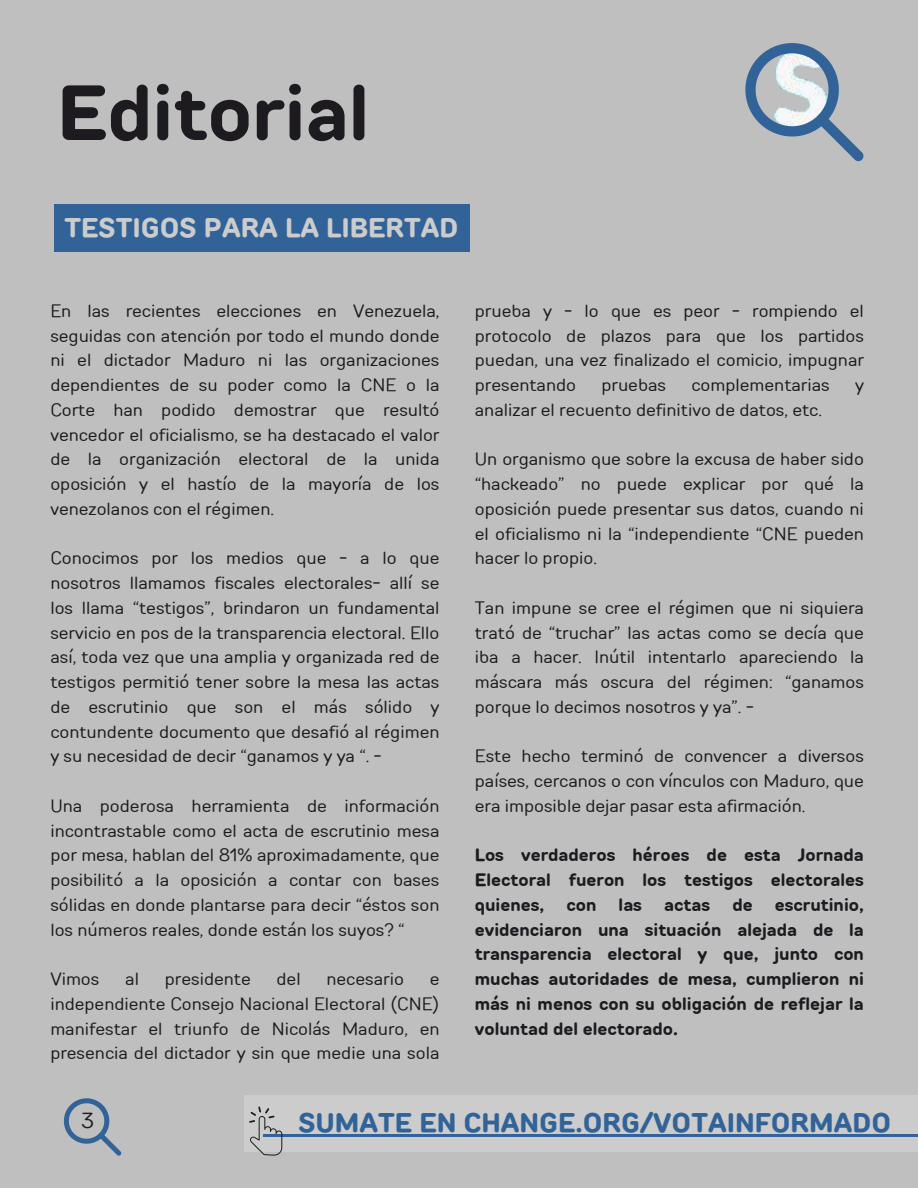
<style>
.page{position:relative;width:918px;height:1188px;background:#bfbfbf}
.page>*{position:absolute;margin:0;border:0;box-sizing:border-box;transform-origin:0 0}
.t1{font:700 78px "TT Rounds Neue";color:#1d1b1f}
.t2{font:700 27px "TT Rounds Neue";color:#316398}
.t3{font:700 27px "TT Rounds Neue";color:#ccc}
.t4{font:21.75px "TT Rounds Neue";color:#1d1b1f}
.t5{font:18px/24.8px "TT Rounds Neue";color:#1d1b1f;text-align:justify}
.t6{font:700 18px/24.8px "TT Rounds Neue";color:#1d1b1f;text-align:justify}
</style>
<div class="page">
<svg style="left:64px;top:1098px;width:57px;height:58px"></svg>
<div style="left:244px;top:1096px;width:674px;height:56px;background:#ccc"></div>
<hr style="left:263px;top:1135px;width:29px;height:2px;background:#316398">
<svg style="left:292px;top:1135px;width:6px;height:2px"></svg>
<hr style="left:298px;top:1135px;width:593px;height:2px;background:#316398">
<hr style="left:891px;top:1135px;width:27px;height:2px;background:#316398">
<div style="left:54px;top:205px;width:415px;height:47px;background:#316398"></div>
<svg style="left:745px;top:43px;width:119px;height:118px"></svg>
<svg style="left:249px;top:1106px;width:33px;height:50px"></svg>
<h1 class="t1" style="left:57px;top:61px;width:313px">Editorial</h1>
<h2 class="t3" style="left:64px;top:210px;width:396px">TESTIGOS PARA LA LIBERTAD</h2>
<p class="t5" style="left:50px;top:298px;width:391px">En las recientes elecciones en Venezuela, seguidas con atención por todo el mundo donde ni el dictador Maduro ni las organizaciones dependientes de su poder como la CNE o la Corte han podido demostrar que resultó vencedor el oficialismo, se ha destacado el valor de la organización electoral de la unida oposición y el hastío de la mayoría de los venezolanos con el régimen.</p>
<p class="t5" style="left:50px;top:545px;width:391px">Conocimos por los medios que - a lo que nosotros llamamos fiscales electorales- allí se los llama “testigos”, brindaron un fundamental servicio en pos de la transparencia electoral. Ello así, toda vez que una amplia y organizada red de testigos permitió tener sobre la mesa las actas de escrutinio que son el más sólido y contundente documento que desafió al régimen y su necesidad de decir “ganamos y ya “. -</p>
<p class="t5" style="left:50px;top:793px;width:391px">Una poderosa herramienta de información incontrastable como el acta de escrutinio mesa por mesa, hablan del 81% aproximadamente, que posibilitó a la oposición a contar con bases sólidas en donde plantarse para decir “éstos son los números reales, donde están los suyos? “</p>
<p class="t5" style="left:50px;top:966px;width:51px">Vimos</p>
<p class="t5" style="left:125px;top:966px;width:15px">al</p>
<p class="t5" style="left:165px;top:966px;width:87px">presidente</p>
<p class="t5" style="left:277px;top:966px;width:26px">del</p>
<p class="t5" style="left:327px;top:966px;width:79px">necesario</p>
<p class="t5" style="left:50px;top:966px;width:391px;text-indent:379px">e independiente Consejo Nacional Electoral (CNE) manifestar el triunfo de Nicolás Maduro, en presencia del dictador y sin que medie una sola</p>
<p class="t5" style="left:475px;top:298px;width:391px">prueba y - lo que es peor - rompiendo el protocolo de plazos para que los partidos puedan, una vez finalizado el comicio, impugnar presentando</p>
<p class="t5" style="left:601px;top:372px;width:66px">pruebas</p>
<p class="t5" style="left:691px;top:372px;width:140px">complementarias</p>
<p class="t5" style="left:855px;top:372px;width:10px">y</p>
<p class="t5" style="left:475px;top:397px;width:349px">analizar el recuento definitivo de datos, etc.</p>
<p class="t5" style="left:475px;top:446px;width:391px">Un organismo que sobre la excusa de haber sido “hackeado” no puede explicar por qué la oposición puede presentar sus datos, cuando ni el oficialismo ni la “independiente “CNE pueden hacer lo propio.</p>
<p class="t5" style="left:475px;top:595px;width:391px">Tan impune se cree el régimen que ni siquiera trató de “truchar” las actas como se decía que iba a hacer. Inútil intentarlo apareciendo la máscara más oscura del régimen: “ganamos porque lo decimos nosotros y ya”. -</p>
<p class="t5" style="left:475px;top:743px;width:391px">Este hecho terminó de convencer a diversos países, cercanos o con vínculos con Maduro, que era imposible dejar pasar esta afirmación.</p>
<p class="t6" style="left:475px;top:843px;width:391px">Los verdaderos héroes de esta Jornada Electoral fueron los testigos electorales quienes, con las actas de escrutinio, evidenciaron una situación alejada de la transparencia electoral y que, junto con muchas autoridades de mesa, cumplieron ni más ni menos con su obligación de reflejar la voluntad del electorado.</p>
<p class="t4" style="left:81px;top:1107px;width:14px">3</p>
<h2 class="t2" style="left:298px;top:1105px;width:594px">SUMATE EN CHANGE.ORG/VOTAINFORMADO</h2>
</div>
